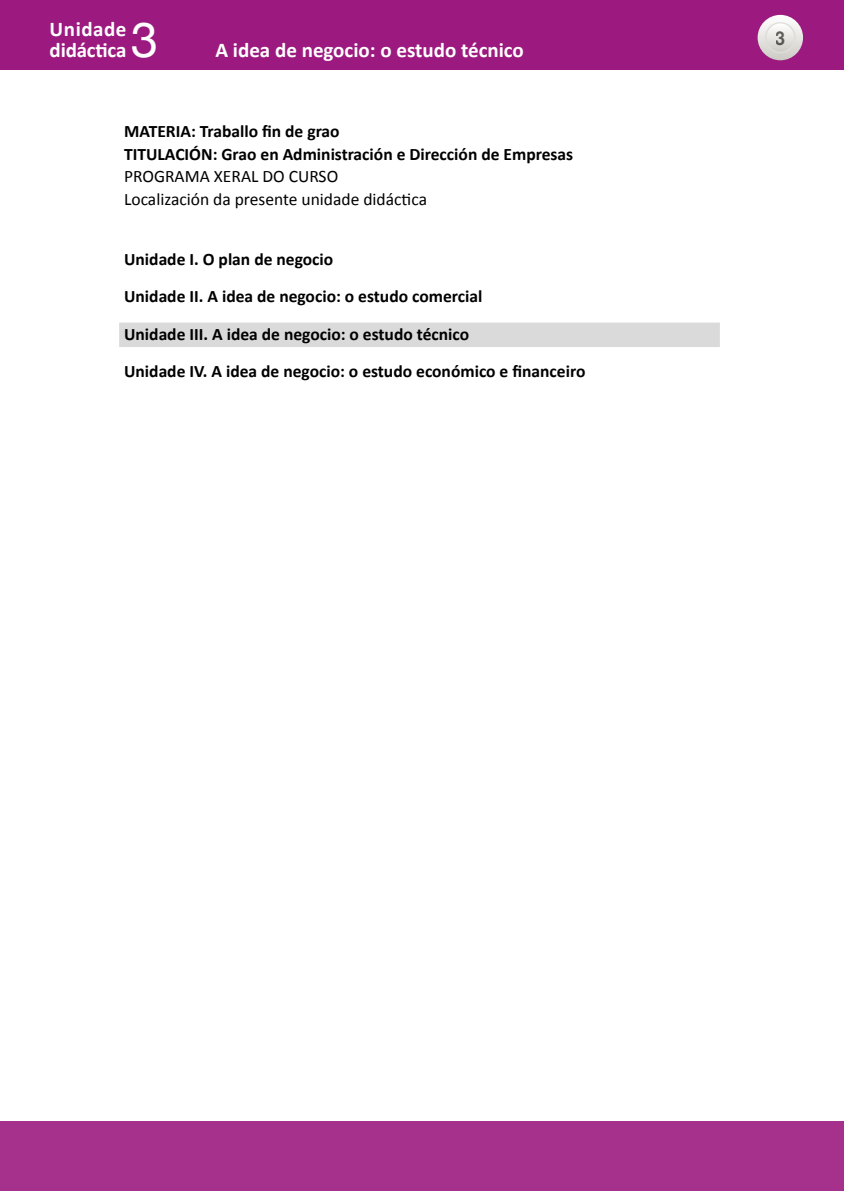
<style>
.page{position:relative;width:844px;height:1191px;background:#fff}
.page>*{position:absolute;margin:0;border:0;box-sizing:border-box;transform-origin:0 0}
.t1{font:49px "Helvetica Neue";color:#fff}
.t2{font:700 21px/21px "Calibri";color:#fff}
.t3{font:700 19.25px "Helvetica Neue";color:#000;scale:.9 1}
.t4{font:700 17.5px "Calibri";color:#000}
.t5{font:17.5px "Calibri";color:#000}
</style>
<div class="page">
<div style="left:0;top:0;width:843px;height:69px;background:#9c1a7f"></div>
<svg style="left:757px;top:15px;width:45px;height:45px"></svg>
<svg style="left:765px;top:23px;width:29px;height:29px"></svg>
<div style="left:764px;top:22px;width:31px;height:31px;border:1px solid #dfdeda;border-radius:50%"></div>
<div style="left:0;top:1121px;width:843px;height:70px;background:#a6318c"></div>
<div style="left:119px;top:322px;width:600px;height:25px;background:#dadada"></div>
<p class="t2" style="left:50px;top:19px;width:78px">Unidade didáctica</p>
<h1 class="t1" style="left:131px;top:5px;width:29px">3</h1>
<p class="t2" style="left:215px;top:40px;width:310px">A idea de negocio: o estudo técnico</p>
<p class="t4" style="left:124px;top:120px;width:217px">MATERIA: Traballo fin de grao</p>
<p class="t4" style="left:124px;top:143px;width:450px">TITULACIÓN: Grao en Administración e Dirección de Empresas</p>
<p class="t5" style="left:124px;top:165px;width:215px">PROGRAMA XERAL DO CURSO</p>
<p class="t5" style="left:124px;top:188px;width:304px">Localización da presente unidade didáctica</p>
<p class="t4" style="left:124px;top:248px;width:210px">Unidade I. O plan de negocio</p>
<p class="t4" style="left:124px;top:285px;width:360px">Unidade II. A idea de negocio: o estudo comercial</p>
<p class="t4" style="left:124px;top:323px;width:346px">Unidade III. A idea de negocio: o estudo técnico</p>
<p class="t4" style="left:124px;top:360px;width:462px">Unidade IV. A idea de negocio: o estudo económico e financeiro</p>
<p class="t3" style="left:775px;top:26px;width:12px">3</p>
</div>
